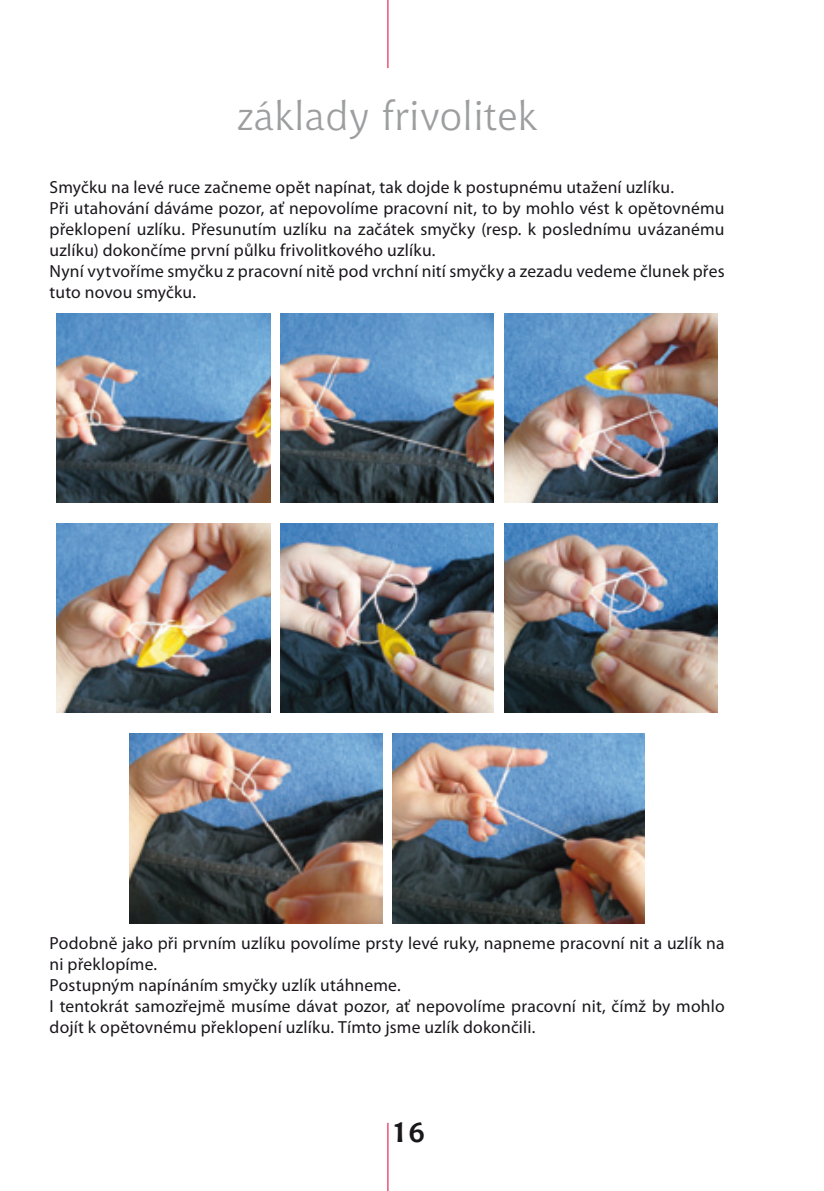
<style>
.page{position:relative;width:824px;height:1191px;background:#fff}
.page>*{position:absolute;margin:0;border:0;box-sizing:border-box;transform-origin:0 0}
.t1{font:40.25px "Chianti BT";letter-spacing:.01em;color:#9d9ea0}
.t2{font:700 28px "Chianti BT";color:#1a171c}
.t3{font:17.5px/21px "Myriad Pro";letter-spacing:.01em;color:#1a171c}
</style>
<div class="page">
<hr style="left:387px;top:1122px;width:1px;height:69px;background:#e2002e">
<hr style="left:387px;top:0;width:1px;height:68px;background:#e2002e">
<img style="left:57px;top:314px;width:213px;height:189px">
<img style="left:280px;top:314px;width:214px;height:189px">
<img style="left:504px;top:314px;width:213px;height:189px">
<img style="left:57px;top:524px;width:213px;height:189px">
<img style="left:280px;top:524px;width:214px;height:189px">
<img style="left:504px;top:524px;width:213px;height:189px">
<img style="left:130px;top:734px;width:252px;height:189px">
<img style="left:392px;top:734px;width:252px;height:189px">
<h1 class="t1" style="left:237px;top:92px;width:301px">základy frivolitek</h1>
<p class="t3" style="left:50px;top:176px;width:676px">Smyčku na levé ruce začneme opět napínat, tak dojde k postupnému utažení uzlíku.<br>Při utahování dáváme pozor, ať nepovolíme pracovní nit, to by mohlo vést k opětovnému překlopení uzlíku. Přesunutím uzlíku na začátek smyčky (resp. k poslednímu uvázanému uzlíku) dokončíme první půlku frivolitkového uzlíku.<br>Nyní vytvoříme smyčku z pracovní nitě pod vrchní nití smyčky a zezadu vedeme člunek přes tuto novou smyčku.</p>
<p class="t3" style="left:50px;top:932px;width:676px">Podobně jako při prvním uzlíku povolíme prsty levé ruky, napneme pracovní nit a uzlík na ni překlopíme.<br>Postupným napínáním smyčky uzlík utáhneme.<br>I tentokrát samozřejmě musíme dávat pozor, ať nepovolíme pracovní nit, čímž by mohlo dojít k opětovnému překlopení uzlíku. Tímto jsme uzlík dokončili.</p>
<h2 class="t2" style="left:391px;top:1116px;width:36px">16</h2>
</div>
